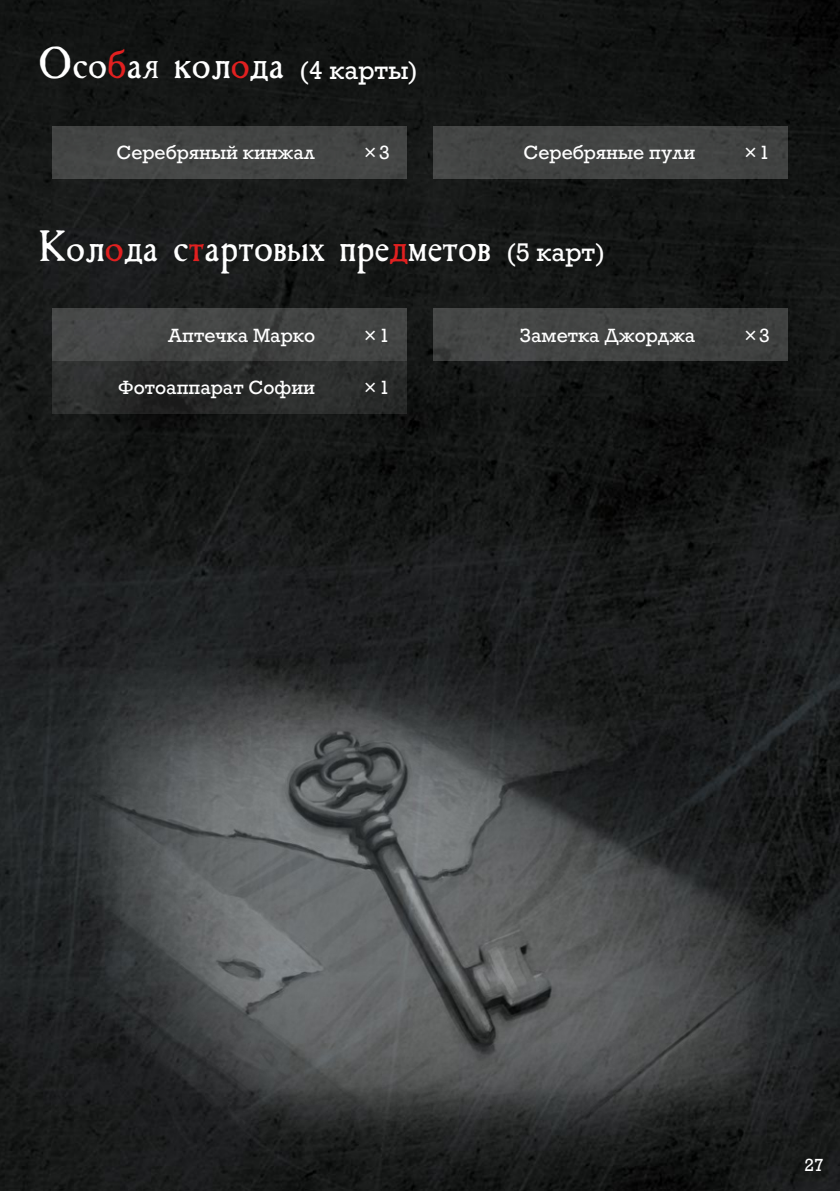
<style>
.page{position:relative;width:840px;height:1191px;background:#fff}
.page>*{position:absolute;margin:0;border:0;box-sizing:border-box;transform-origin:0 0}
.t1{font:46px "Caslon Antique";color:#fff}
.t2{font:18px "Rockwell Nova";color:#fff}
.t3{font:18px "Rockwell";color:#fff}
.s1{color:#e12020}
.s2{font-family:"Rockwell Nova";font-size:24px}
</style>
<div class="page">
<img style="left:0;top:0;width:839px;height:1191px">
<img style="left:7px;top:569px;width:832px;height:622px">
<div style="left:53px;top:126px;width:354px;height:53px;background:#434544"></div>
<div style="left:53px;top:309px;width:354px;height:52px;background:#444645"></div>
<div style="left:432px;top:126px;width:355px;height:53px;background:#424342"></div>
<div style="left:432px;top:309px;width:355px;height:52px;background:#424443"></div>
<svg style="left:53px;top:361px;width:354px;height:52px;background:#292a2a"></svg>
<h1 class="t1" style="left:38px;top:37px;width:381px">Осо<span class="s1">б</span>ая кол<span class="s1">о</span>да <span class="s2">(4 карты)</span></h1>
<p class="t2" style="left:116px;top:142px;width:200px">Серебряный кинжал</p>
<p class="t2" style="left:363px;top:142px;width:27px">×3</p>
<p class="t2" style="left:523px;top:142px;width:173px">Серебряные пули</p>
<h1 class="t1" style="left:38px;top:220px;width:568px">Кол<span class="s1">о</span>да с<span class="s1">т</span>артовых пре<span class="s1">д</span>метов <span class="s2">(5 карт)</span></h1>
<p class="t2" style="left:168px;top:324px;width:149px">Аптечка Марко</p>
<p class="t2" style="left:118px;top:376px;width:198px">Фотоаппарат Софии</p>
<p class="t2" style="left:363px;top:324px;width:27px">×1</p>
<p class="t2" style="left:363px;top:376px;width:27px">×1</p>
<p class="t2" style="left:519px;top:324px;width:177px">Заметка Джорджа</p>
<p class="t2" style="left:743px;top:142px;width:27px">×1</p>
<p class="t2" style="left:743px;top:324px;width:27px">×3</p>
<p class="t3" style="left:804px;top:1155px;width:21px">27</p>
</div>
